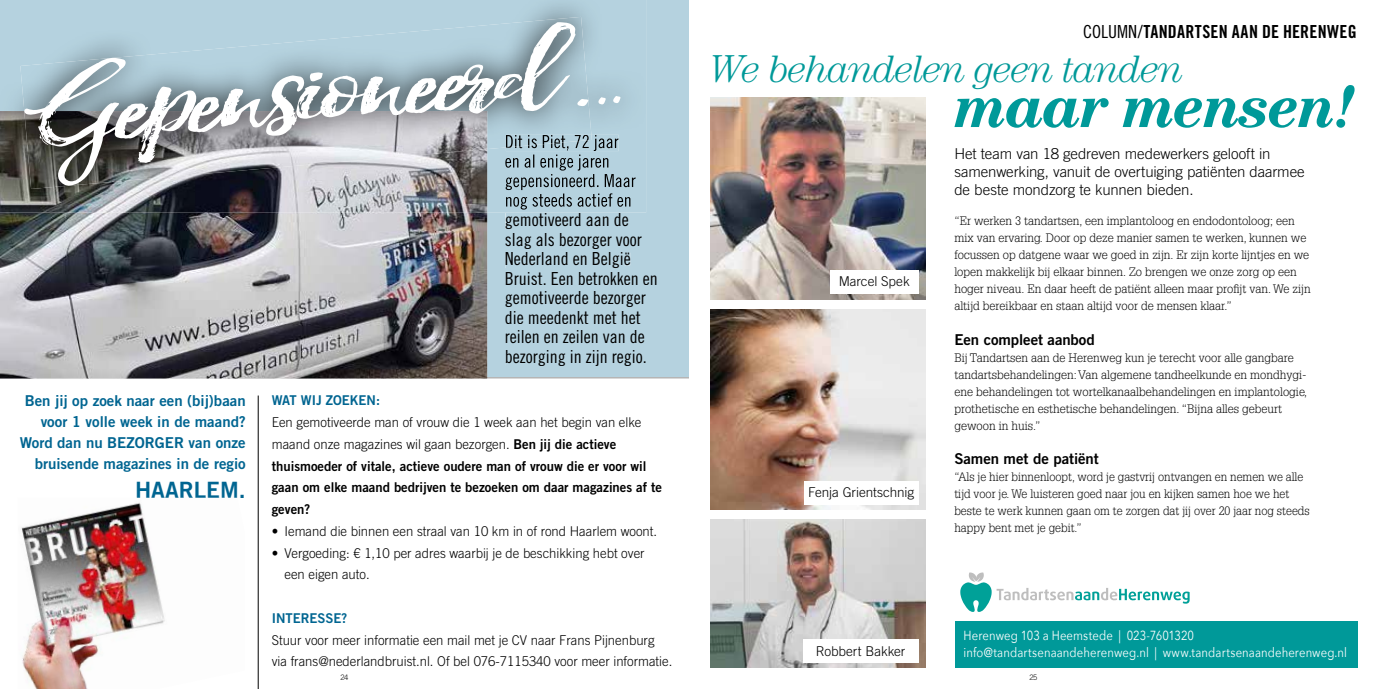
<style>
.page{position:relative;width:1378px;height:689px;background:#fff}
.page>*{position:absolute;margin:0;border:0;box-sizing:border-box;transform-origin:0 0}
.t1{font:italic 136.5px "Hello Sunshine";color:#fff;scale:1.44 1}
.t2{font:italic 700 60px "Century LT";letter-spacing:-.03em;color:#099}
.t3{font:italic 300 39px "Century LT";letter-spacing:-.03em;color:#099}
.t4{font:22.5px "Trade Gothic LT Std Bd 2";color:#006591}
.t5{font:18px/19.5px "Trade Gothic LT Std Cn 18";color:#000}
.t6{font:18px "Trade Gothic LT Std Bd Cn 20";letter-spacing:.01em;color:#000}
.t7{font:300 15px/18px "Trade Gothic LT Std";letter-spacing:-.01em;color:#000}
.t8{font:15px/21px "Trade Gothic LT Std Bd 2";color:#006591;text-align:right}
.t9{font:15px "Trade Gothic LT Std Bd 2";letter-spacing:-.01em;color:#000}
.t10{font:300 13.5px/21.8px "Trade Gothic LT Std";color:#000}
.t11{font:13.5px/21.8px "Trade Gothic LT Std Bd 2";color:#000}
.t12{font:13.5px "Trade Gothic LT Std Bd 2";color:#006591}
.t13{font:13.2px/17px "Avenir Next";letter-spacing:.01em;color:#fff;scale:.86 1}
.t14{font:300 12px/17px "Glypha LT Std";color:#000}
.t15{font:300 7.5px "Trade Gothic LT Std";color:#000}
.s1{font-family:"Trade Gothic LT Std Bd 2";font-weight:400}
.s2{font-family:"Trade Gothic LT Std Cn 18"}
</style>
<div class="page">
<svg style="left:960px;top:572px;width:229px;height:40px"></svg>
<div style="left:955px;top:621px;width:402px;height:47px;background:#099"></div>
<img style="left:710px;top:98px;width:215px;height:202px">
<img style="left:710px;top:309px;width:215px;height:201px">
<svg style="left:710px;top:519px;width:215px;height:149px;background:#bcb8b5"></svg>
<div style="left:830px;top:270px;width:88px;height:23px;background:#fff"></div>
<div style="left:804px;top:480px;width:114px;height:24px;background:#fff"></div>
<div style="left:803px;top:639px;width:115px;height:23px;background:#fff"></div>
<div style="left:487px;top:0;width:202px;height:377px;background:#b5d2df"></div>
<hr style="left:487px;top:378px;width:202px;height:1px;background:#b5b5b5">
<hr style="left:0;top:378px;width:487px;height:1px;background:#b5b5b5">
<hr style="left:487px;top:377px;width:202px;height:1px;background:#b5b5b5">
<img style="left:0;top:213px;width:487px;height:165px">
<hr style="left:258px;top:395px;width:1px;height:294px;background:#000">
<img style="left:21px;top:502px;width:144px;height:187px">
<img style="left:137px;top:497px;width:100px;height:1px">
<img style="left:0;top:0;width:646px;height:213px">
<img style="left:0;top:111px;width:487px;height:102px">
<img style="left:20px;top:17px;width:571px;height:132px">
<img style="left:24px;top:111px;width:463px;height:78px">
<img style="left:506px;top:135px;width:113px;height:16px">
<img style="left:506px;top:135px;width:86px;height:12px">
<img style="left:505px;top:154px;width:105px;height:17px">
<img style="left:505px;top:174px;width:131px;height:16px">
<img style="left:506px;top:193px;width:106px;height:17px">
<img style="left:617px;top:197px;width:15px;height:10px">
<div style="left:505px;top:213px;width:75px;height:16px;background:#b5d2df"></div>
<div style="left:586px;top:213px;width:43px;height:13px;background:#b5d2df"></div>
<div style="left:505px;top:232px;width:137px;height:17px;background:#b5d2df"></div>
<div style="left:506px;top:252px;width:116px;height:16px;background:#b5d2df"></div>
<div style="left:624px;top:253px;width:6px;height:12px;background:#b5d2df"></div>
<div style="left:506px;top:272px;width:152px;height:13px;background:#b5d2df"></div>
<div style="left:505px;top:291px;width:141px;height:16px;background:#b5d2df"></div>
<div style="left:505px;top:310px;width:136px;height:14px;background:#b5d2df"></div>
<div style="left:506px;top:330px;width:139px;height:13px;background:#b5d2df"></div>
<div style="left:506px;top:349px;width:139px;height:17px;background:#b5d2df"></div>
<h1 class="t1" style="left:16px;top:38px;width:418px;rotate:-5deg">Gepensioneerd ...</h1>
<h3 class="t5" style="left:505px;top:210px;width:154px">gemotiveerd aan de slag als bezorger voor<br>Nederland en België<br>Bruist. Een betrokken en gemotiveerde bezorger die meedenkt met het reilen en zeilen van de bezorging in zijn regio.</h3>
<p class="t8" style="left:20px;top:390px;width:227px">Ben jij op zoek naar een (bij)baan voor 1 volle week in de maand?<br>Word dan nu BEZORGER van onze bruisende magazines in de regio</p>
<h3 class="t4" style="left:135px;top:476px;width:112px">HAARLEM.</h3>
<p class="t12" style="left:272px;top:392px;width:110px">WAT WIJ ZOEKEN:</p>
<p class="t10" style="left:272px;top:411px;width:371px">Een gemotiveerde man of vrouw die 1 week aan het begin van elke maand onze magazines wil gaan bezorgen. <span class="s1">Ben jij die actieve</span></p>
<p class="t11" style="left:272px;top:455px;width:392px">thuismoeder of vitale, actieve oudere man of vrouw die er voor wil gaan om elke maand bedrijven te bezoeken om daar magazines af te geven?</p>
<p class="t10" style="left:272px;top:520px;width:387px">• Iemand die binnen een straal van 10 km in of rond Haarlem woont.</p>
<p class="t10" style="left:284px;top:542px;width:361px;text-indent:-13px">• Vergoeding: € 1,10 per adres waarbij je de beschikking hebt over een eigen auto.</p>
<p class="t12" style="left:272px;top:609px;width:77px">INTERESSE?</p>
<p class="t10" style="left:272px;top:629px;width:402px">Stuur voor meer informatie een mail met je CV naar Frans Pijnenburg via frans@nederlandbruist.nl. Of bel 076-7115340 voor meer informatie.</p>
<h3 class="t6" style="left:1083px;top:21px;width:275px"><span class="s2">COLUMN/</span>TANDARTSEN AAN DE HERENWEG</h3>
<h3 class="t3" style="left:710px;top:46px;width:475px">We behandelen geen tanden</h3>
<h2 class="t2" style="left:954px;top:71px;width:403px">maar mensen!</h2>
<p class="t10" style="left:838px;top:271px;width:73px">Marcel Spek</p>
<p class="t10" style="left:808px;top:481px;width:108px">Fenja Grientschnig</p>
<p class="t10" style="left:816px;top:640px;width:91px">Robbert Bakker</p>
<p class="t7" style="left:954px;top:144px;width:352px">Het team van 18 gedreven medewerkers gelooft in samenwerking, vanuit de overtuiging patiënten daarmee de beste mondzorg te kunnen bieden.</p>
<p class="t14" style="left:954px;top:213px;width:358px">“Er werken 3 tandartsen, een implantoloog en endodontoloog; een mix van ervaring. Door op deze manier samen te werken, kunnen we focussen op datgene waar we goed in zijn. Er zijn korte lijntjes en we lopen makkelijk bij elkaar binnen. Zo brengen we onze zorg op een hoger niveau. En daar heeft de patiënt alleen maar profijt van. We zijn altijd bereikbaar en staan altijd voor de mensen klaar.”</p>
<p class="t9" style="left:954px;top:330px;width:142px">Een compleet aanbod</p>
<p class="t14" style="left:954px;top:349px;width:354px">Bij Tandartsen aan de Herenweg kun je terecht voor alle gangbare tandartsbehandelingen: Van algemene tandheelkunde en mondhygi&shy;ene behandelingen tot wortelkanaalbehandelingen en implantologie, prothetische en esthetische behandelingen. “Bijna alles gebeurt gewoon in huis.”</p>
<p class="t9" style="left:954px;top:449px;width:146px">Samen met de patiënt</p>
<p class="t14" style="left:954px;top:468px;width:357px">“Als je hier binnenloopt, word je gastvrij ontvangen en nemen we alle tijd voor je. We luisteren goed naar jou en kijken samen hoe we het beste te werk kunnen gaan om te zorgen dat jij over 20 jaar nog steeds happy bent met je gebit.”</p>
<p class="t13" style="left:963px;top:627px;width:447px">Herenweg 103 a Heemstede | 023-7601320 info@tandartsenaandeherenweg.nl | www.tandartsenaandeherenweg.nl</p>
<p class="t15" style="left:340px;top:672px;width:9px">24</p>
<p class="t15" style="left:1029px;top:672px;width:9px">25</p>
</div>
